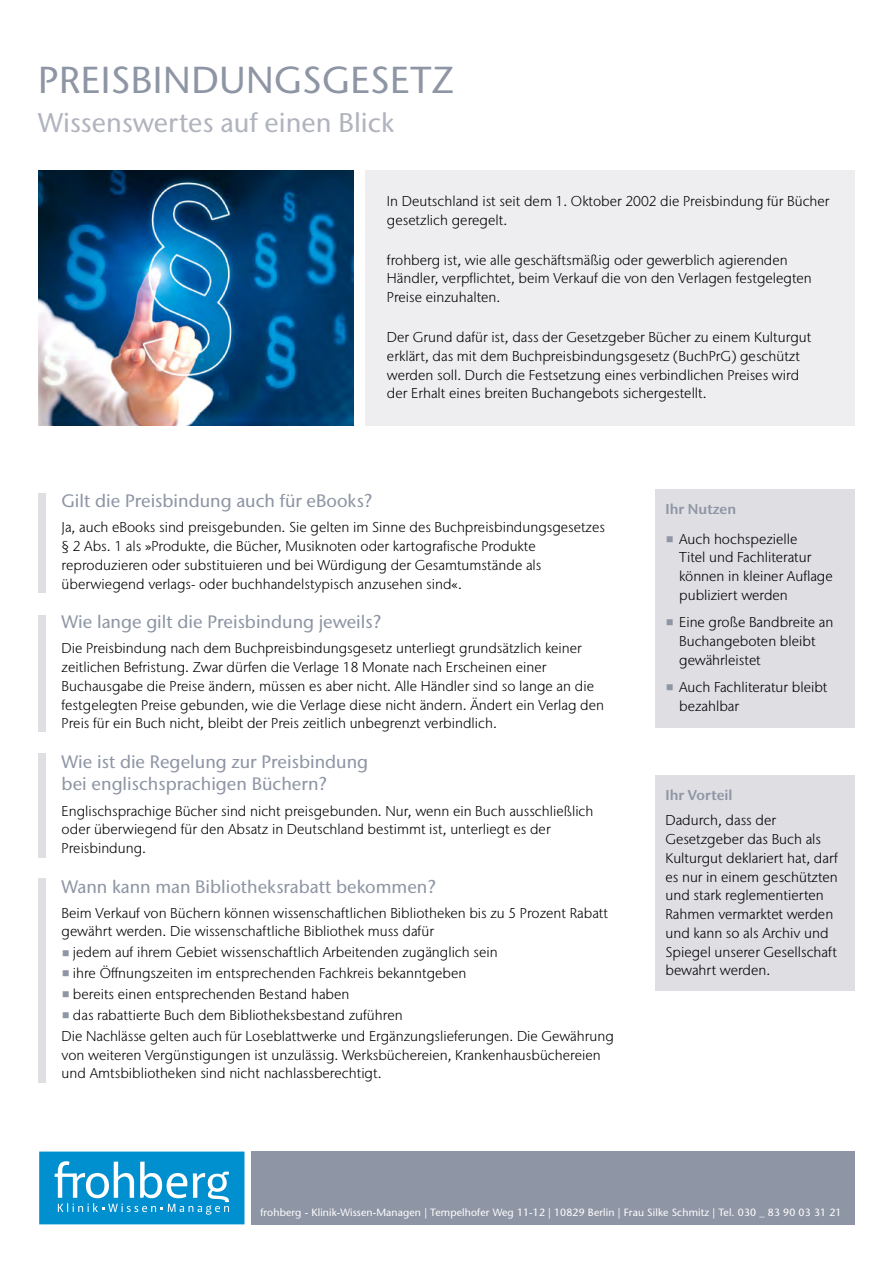
<style>
.page{position:relative;width:893px;height:1263px;background:#fff}
.page>*{position:absolute;margin:0;border:0;box-sizing:border-box;transform-origin:0 0}
.t1{font:500 37.5px "Stone Sans IIITC Std";letter-spacing:.015em;color:#8e95a4}
.t2{font:500 27px "Stone Sans IIITC Std";color:#b1b4be}
.t3{font:500 18px/22.5px "Stone Sans IIITC Std";color:#8e95a4}
.t4{font:300 14.25px/18.8px "Stone Sans IIITC Std";color:#000}
.t5{font:600 14.25px "Stone Sans IIITC Std";color:#8e95a4}
.t6{font:10.5px "Stone Sans";letter-spacing:.01em;color:#fff}
.s1{font-family:"Thieme Argo 2011";font-size:10.5px;color:#8e95a4}
</style>
<div class="page">
<div style="left:366px;top:170px;width:489px;height:255px;background:#eeeef1"></div>
<div style="left:38px;top:493px;width:8px;height:99px;background:#dedee3"></div>
<div style="left:38px;top:615px;width:8px;height:116px;background:#dedee3"></div>
<div style="left:38px;top:754px;width:8px;height:104px;background:#dedee3"></div>
<div style="left:38px;top:878px;width:8px;height:204px;background:#dedee3"></div>
<div style="left:655px;top:489px;width:200px;height:238px;background:#dedee3"></div>
<div style="left:655px;top:775px;width:200px;height:216px;background:#dedee3"></div>
<img style="left:38px;top:170px;width:315px;height:255px">
<div style="left:251px;top:1151px;width:604px;height:74px;background:#8e95a4"></div>
<svg style="left:39px;top:1151px;width:205px;height:73px;background:#28a0d6"></svg>
<h1 class="t1" style="left:38px;top:57px;width:417px">PREISBINDUNGSGESETZ</h1>
<h2 class="t2" style="left:38px;top:106px;width:357px">Wissenswertes auf einen Blick</h2>
<p class="t4" style="left:387px;top:191px;width:444px">In Deutschland ist seit dem 1. Oktober 2002 die Preisbindung für Bücher gesetzlich geregelt.</p>
<p class="t4" style="left:387px;top:250px;width:426px">frohberg ist, wie alle geschäftsmäßig oder gewerblich agierenden<br>Händler, verpflichtet, beim Verkauf die von den Verlagen festgelegten<br>Preise einzuhalten.</p>
<p class="t4" style="left:387px;top:328px;width:426px">Der Grund dafür ist, dass der Gesetzgeber Bücher zu einem Kulturgut erklärt, das mit dem Buchpreisbindungsgesetz (BuchPrG) geschützt werden soll. Durch die Festsetzung eines verbindlichen Preises wird der Erhalt eines breiten Buchangebots sichergestellt.</p>
<p class="t3" style="left:62px;top:490px;width:312px">Gilt die Preisbindung auch für eBooks?</p>
<p class="t4" style="left:62px;top:518px;width:545px">Ja, auch eBooks sind preisgebunden. Sie gelten im Sinne des Buchpreisbindungsgesetzes § 2 Abs. 1 als »Produkte, die Bücher, Musiknoten oder kartografische Produkte reproduzieren oder substituieren und bei Würdigung der Gesamtumstände als überwiegend verlags- oder buchhandelstypisch anzusehen sind«.</p>
<p class="t3" style="left:62px;top:610px;width:321px">Wie lange gilt die Preisbindung jeweils?</p>
<p class="t4" style="left:62px;top:639px;width:544px">Die Preisbindung nach dem Buchpreisbindungsgesetz unterliegt grundsätzlich keiner zeitlichen Befristung. Zwar dürfen die Verlage 18 Monate nach Erscheinen einer Buchausgabe die Preise ändern, müssen es aber nicht. Alle Händler sind so lange an die festgelegten Preise gebunden, wie die Verlage diese nicht ändern. Ändert ein Verlag den Preis für ein Buch nicht, bleibt der Preis zeitlich unbegrenzt verbindlich.</p>
<p class="t3" style="left:62px;top:750px;width:308px">Wie ist die Regelung zur Preisbindung bei englischsprachigen Büchern?</p>
<p class="t4" style="left:62px;top:801px;width:533px">Englischsprachige Bücher sind nicht preisgebunden. Nur, wenn ein Buch ausschließlich oder überwiegend für den Absatz in Deutschland bestimmt ist, unterliegt es der<br>Preisbindung.</p>
<p class="t3" style="left:62px;top:875px;width:376px">Wann kann man Bibliotheksrabatt bekommen?</p>
<p class="t4" style="left:62px;top:903px;width:548px">Beim Verkauf von Büchern können wissenschaftlichen Bibliotheken bis zu 5 Prozent Rabatt gewährt werden. Die wissenschaftliche Bibliothek muss dafür</p>
<p class="t4" style="left:62px;top:943px;width:437px"><span class="s1">■</span> jedem auf ihrem Gebiet wissenschaftlich Arbeitenden zugänglich sein</p>
<p class="t4" style="left:62px;top:964px;width:406px"><span class="s1">■</span> ihre Öffnungszeiten im entsprechenden Fachkreis bekanntgeben</p>
<p class="t4" style="left:62px;top:985px;width:289px"><span class="s1">■</span> bereits einen entsprechenden Bestand haben</p>
<p class="t4" style="left:62px;top:1004px;width:554px;line-height:20.9px"><span class="s1">■</span> das rabattierte Buch dem Bibliotheksbestand zuführen<br>Die Nachlässe gelten auch für Loseblattwerke und Ergänzungslieferungen. Die Gewährung</p>
<p class="t4" style="left:62px;top:1045px;width:541px">von weiteren Vergünstigungen ist unzulässig. Werksbüchereien, Krankenhausbüchereien und Amtsbibliotheken sind nicht nachlassberechtigt.</p>
<p class="t5" style="left:665px;top:500px;width:72px">Ihr Nutzen</p>
<p class="t4" style="left:679px;top:529px;width:155px;text-indent:-14px"><span class="s1">■</span> Auch hochspezielle<br>Titel und Fachliteratur können in kleiner Auflage publiziert werden</p>
<p class="t4" style="left:679px;top:613px;width:156px;text-indent:-14px"><span class="s1">■</span> Eine große Bandbreite an<br>Buchangeboten bleibt gewährleistet</p>
<p class="t4" style="left:679px;top:677px;width:150px;text-indent:-14px"><span class="s1">■</span> Auch Fachliteratur bleibt bezahlbar</p>
<p class="t5" style="left:665px;top:786px;width:69px">Ihr Vorteil</p>
<p class="t4" style="left:665px;top:811px;width:174px">Dadurch, dass der<br>Gesetzgeber das Buch als<br>Kulturgut deklariert hat, darf es nur in einem geschützten und stark reglementierten<br>Rahmen vermarktet werden und kann so als Archiv und<br>Spiegel unserer Gesellschaft bewahrt werden.</p>
<p class="t6" style="left:260px;top:1206px;width:583px">frohberg - Klinik-Wissen-Managen | Tempelhofer Weg 11-12 | 10829 Berlin | Frau Silke Schmitz | Tel. 030 _ 83 90 03 31 21</p>
</div>
